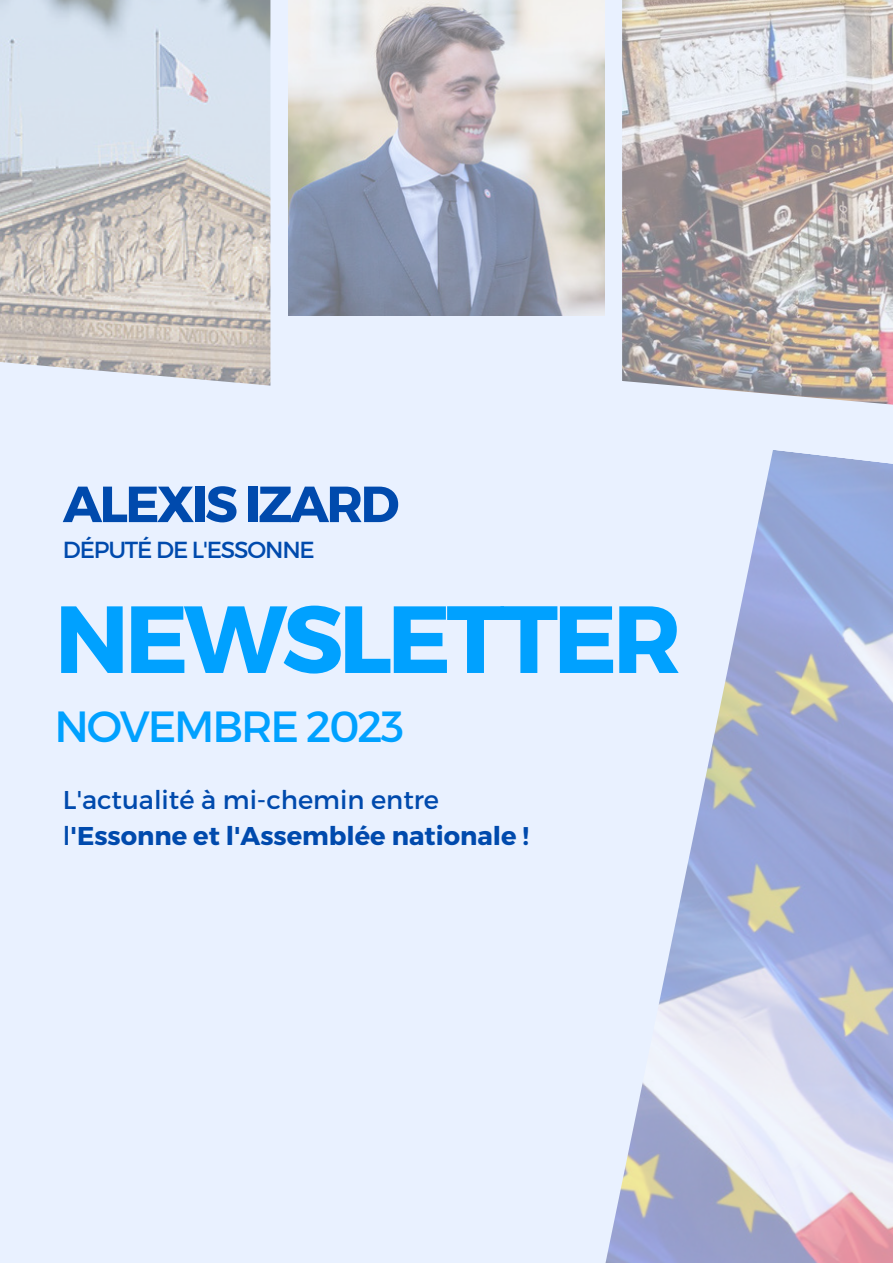
<style>
.page{position:relative;width:893px;height:1264px;background:#fff}
.page>*{position:absolute;margin:0;border:0;box-sizing:border-box;transform-origin:0 0}
.t1{font:700 95.1px "Montserrat";letter-spacing:-.05em;color:#00a1ff}
.t2{font:700 50.7px "Montserrat";letter-spacing:-.05em;color:#004aad}
.t3{font:43.65px "Montserrat";letter-spacing:-.05em;color:#00a1ff}
.t4{font:700 25.8px/36px "Montserrat";color:#004aad}
.t5{font:23.25px "Montserrat";letter-spacing:-.05em;color:#004aad}
.s1{font-weight:400}
</style>
<div class="page">
<div style="left:0;top:0;width:892px;height:1262px;background:#e9f1ff"></div>
<img style="left:0;top:0;width:270px;height:385px">
<img style="left:288px;top:0;width:316px;height:315px">
<img style="left:622px;top:0;width:270px;height:405px">
<img style="left:605px;top:450px;width:287px;height:812px">
<p class="t2" style="left:63px;top:471px;width:338px">ALEXIS IZARD</p>
<p class="t5" style="left:63px;top:534px;width:253px">DÉPUTÉ DE L'ESSONNE</p>
<p class="t1" style="left:54px;top:577px;width:628px">NEWSLETTER</p>
<p class="t3" style="left:54px;top:697px;width:351px">NOVEMBRE 2023</p>
<p class="t4" style="left:63px;top:781px;width:467px"><span class="s1">L'actualité à mi-chemin entre l</span>'Essonne et l'Assemblée nationale !</p>
</div>
